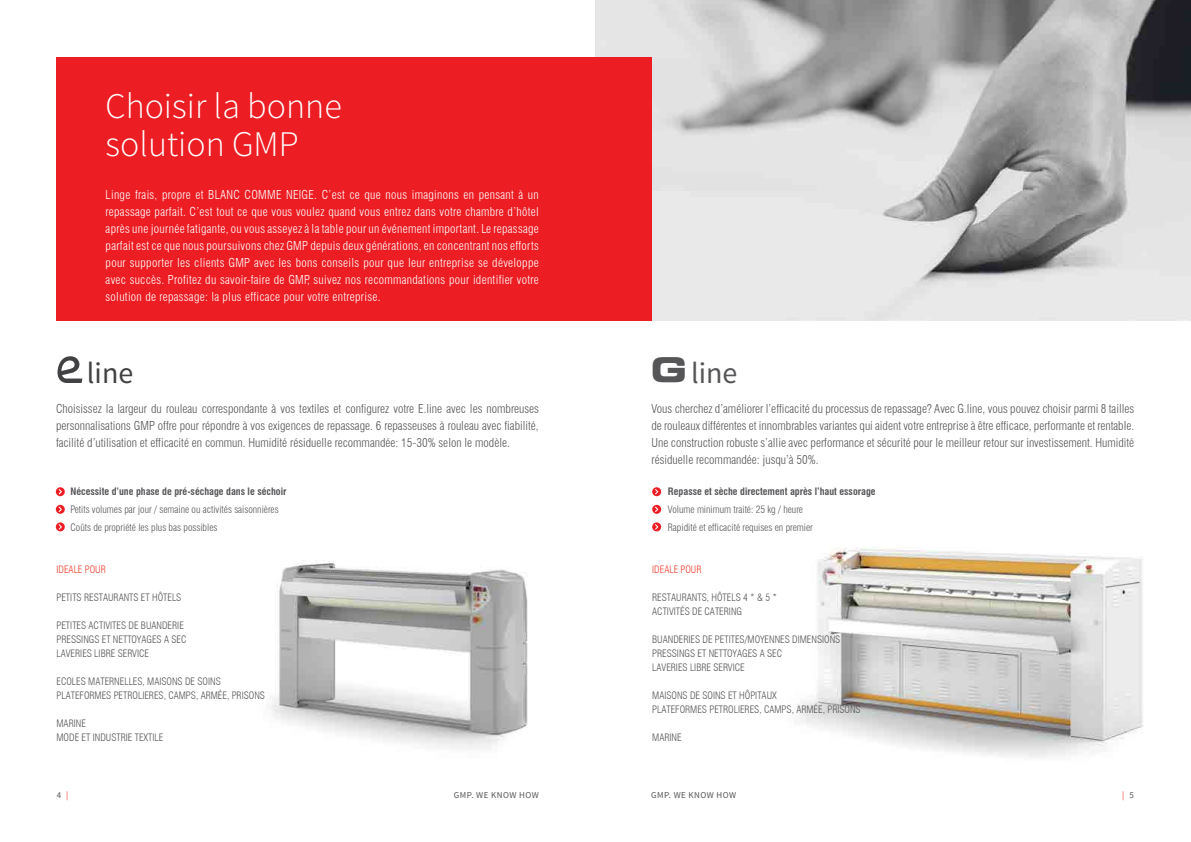
<style>
.page{position:relative;width:1191px;height:842px;background:#fff}
.page>*{position:absolute;margin:0;border:0;box-sizing:border-box;transform-origin:0 0}
.t1{font:300 36px/38px "Source Sans Pro";color:#fff}
.t2{font:34px "Eurostile LT Std Bold Ex 2";color:#565659}
.t3{font:30px "Source Sans Pro";color:#414042}
.t4{font:30px "Source Sans Pro";color:#565659}
.t5{font:300 condensed 12px/17px "Swiss 721 BT";color:#565659;text-align:justify}
.t6{font:300 condensed 12px/17px "Swiss 721 BT";letter-spacing:.025em;color:#fff;text-align:justify}
.t7{font:300 condensed 10px/14px "Swiss 721 BT";color:#565659}
.t8{font:700 condensed 10px "Swiss 721 BT";color:#565659}
.t9{font:300 condensed 10px "Swiss 721 BT";color:#ef4130}
.t10{font:9px "Source Sans Pro";letter-spacing:.05em;color:#565659}
.t11{font:9px "Source Sans Pro";color:#ef4130}
.s1{color:#ef4130}
.s2{color:#565659}
</style>
<div class="page">
<img style="left:595px;top:0;width:596px;height:320px">
<div style="left:56px;top:57px;width:595px;height:263px;background:#ed1d24"></div>
<img style="left:798px;top:547px;width:345px;height:211px">
<img style="left:271px;top:560px;width:257px;height:189px">
<svg style="left:56px;top:487px;width:9px;height:9px"></svg>
<svg style="left:59px;top:489px;width:3px;height:5px"></svg>
<svg style="left:56px;top:505px;width:9px;height:9px"></svg>
<svg style="left:59px;top:507px;width:3px;height:5px"></svg>
<svg style="left:56px;top:522px;width:9px;height:9px"></svg>
<svg style="left:59px;top:524px;width:3px;height:6px"></svg>
<svg style="left:652px;top:487px;width:9px;height:9px"></svg>
<svg style="left:652px;top:505px;width:9px;height:9px"></svg>
<svg style="left:655px;top:507px;width:3px;height:5px"></svg>
<svg style="left:652px;top:522px;width:9px;height:9px"></svg>
<svg style="left:655px;top:524px;width:3px;height:6px"></svg>
<svg style="left:57px;top:356px;width:25px;height:27px"></svg>
<h1 class="t1" style="left:106px;top:87px;width:238px">Choisir la bonne solution GMP</h1>
<p class="t6" style="left:106px;top:186px;width:435px">Linge frais, propre et BLANC COMME NEIGE. C’est ce que nous imaginons en pensant à un repassage parfait. C’est tout ce que vous voulez quand vous entrez dans votre chambre d’hôtel après une journée fatigante, ou vous asseyez à la table pour un événement important. Le repassage parfait est ce que nous poursuivons chez GMP depuis deux générations, en concentrant nos efforts pour supporter les clients GMP avec les bons conseils pour que leur entreprise se développe avec succès. Profitez du savoir-faire de GMP, suivez nos recommandations pour identifier votre solution de repassage: la plus efficace pour votre entreprise.</p>
<h2 class="t2" style="left:651px;top:346px;width:38px">G</h2>
<h3 class="t3" style="left:87px;top:354px;width:48px">line</h3>
<h3 class="t4" style="left:691px;top:354px;width:48px">line</h3>
<p class="t5" style="left:56px;top:401px;width:484px">Choisissez la largeur du rouleau correspondante à vos textiles et configurez votre E.line avec les nombreuses personnalisations GMP offre pour répondre à vos exigences de repassage. 6 repasseuses à rouleau avec fiabilité, facilité d’utilisation et efficacité en commun. Humidité résiduelle recommandée: 15-30% selon le modèle.</p>
<p class="t8" style="left:70px;top:485px;width:217px">Nécessite d’une phase de pré-séchage dans le séchoir</p>
<p class="t7" style="left:70px;top:500px;width:210px;line-height:18px">Petits volumes par jour / semaine ou activités saisonnières<br>Coûts de propriété les plus bas possibles</p>
<p class="t9" style="left:56px;top:563px;width:51px">IDEALE POUR</p>
<p class="t7" style="left:56px;top:590px;width:126px">PETITS RESTAURANTS ET HÔTELS</p>
<p class="t7" style="left:56px;top:618px;width:131px">PETITES ACTIVITES DE BUANDERIE<br>PRESSINGS ET NETTOYAGES A SEC<br>LAVERIES LIBRE SERVICE</p>
<p class="t7" style="left:56px;top:674px;width:210px">ECOLES MATERNELLES, MAISONS DE SOINS<br>PLATEFORMES PETROLIERES, CAMPS, ARMÉE, PRISONS</p>
<p class="t7" style="left:56px;top:716px;width:108px">MARINE<br>MODE ET INDUSTRIE TEXTILE</p>
<p class="t5" style="left:651px;top:401px;width:484px">Vous cherchez d’améliorer l’efficacité du processus de repassage? Avec G.line, vous pouvez choisir parmi 8 tailles de rouleaux différentes et innombrables variantes qui aident votre entreprise à être efficace, performante et rentable.<br>Une construction robuste s’allie avec performance et sécurité pour le meilleur retour sur investissement. Humidité résiduelle recommandée: jusqu’à 50%.</p>
<p class="t8" style="left:668px;top:485px;width:209px">Repasse et sèche directement après l’haut essorage</p>
<p class="t7" style="left:668px;top:500px;width:147px;line-height:18px">Volume minimum traité: 25 kg / heure<br>Rapidité et efficacité requises en premier</p>
<p class="t9" style="left:652px;top:563px;width:51px">IDEALE POUR</p>
<p class="t7" style="left:652px;top:590px;width:127px">RESTAURANTS, HÔTELS 4 * &amp; 5 *<br>ACTIVITÉS DE CATERING</p>
<p class="t7" style="left:652px;top:632px;width:190px">BUANDERIES DE PETITES/MOYENNES DIMENSIONS<br>PRESSINGS ET NETTOYAGES A SEC<br>LAVERIES LIBRE SERVICE</p>
<p class="t7" style="left:652px;top:688px;width:210px">MAISONS DE SOINS ET HÔPITAUX<br>PLATEFORMES PETROLIERES, CAMPS, ARMÉE, PRISONS</p>
<p class="t7" style="left:652px;top:730px;width:31px">MARINE</p>
<p class="t10" style="left:57px;top:789px;width:13px">4 <span class="s1">|</span></p>
<p class="t10" style="left:454px;top:789px;width:86px">GMP. WE KNOW HOW</p>
<p class="t10" style="left:651px;top:789px;width:86px">GMP. WE KNOW HOW</p>
<p class="t11" style="left:1122px;top:789px;width:13px">| <span class="s2">5</span></p>
</div>
